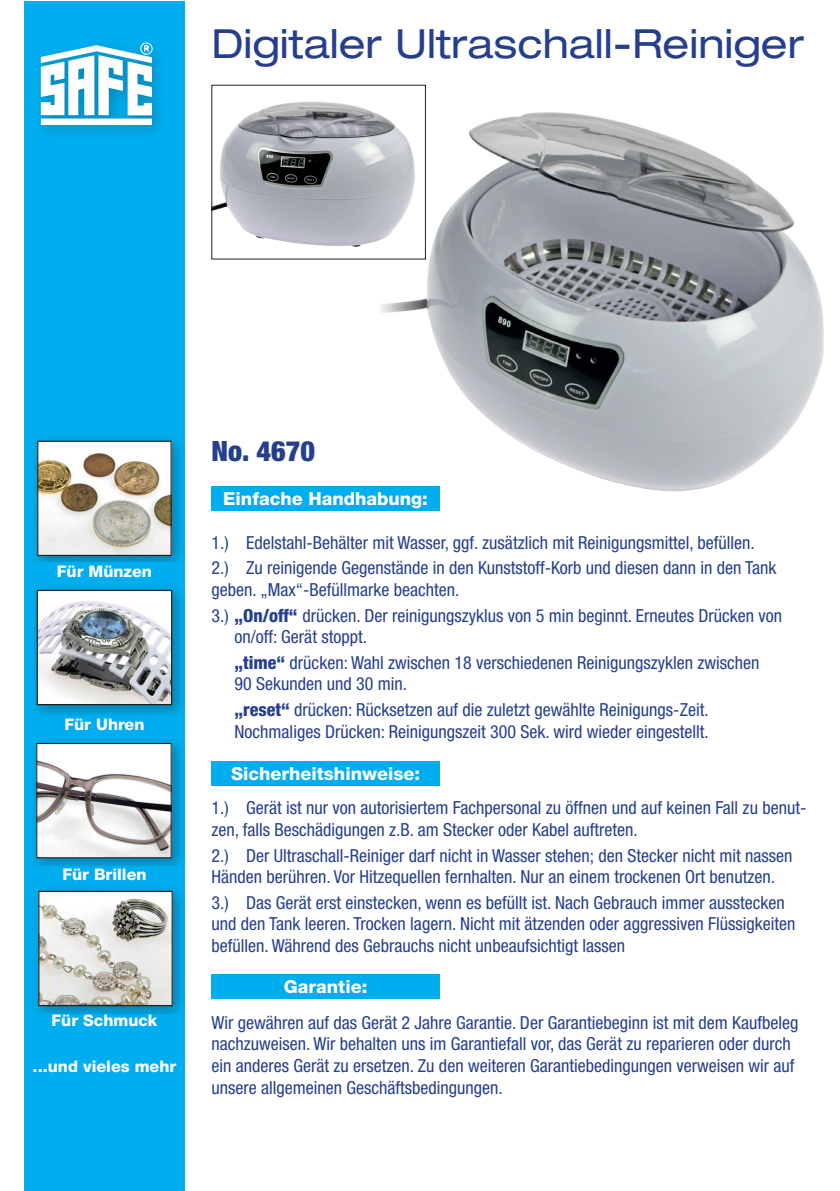
<style>
.page{position:relative;width:840px;height:1191px;background:#fff}
.page>*{position:absolute;margin:0;border:0;box-sizing:border-box;transform-origin:0 0}
.t1{font:expanded 40.2px "Helvetica Neue LT Std";color:#253f8e}
.t2{font:900 condensed 28px "Helvetica Neue LT Std";color:#253f8e}
.t3{font:condensed 18px/21.6px "Helvetica Neue LT Std";color:#253f8e}
.t4{font:800 18px "Helvetica Neue LT Std";color:#fff}
.t5{font:800 16px "Helvetica Neue LT Std";color:#fff}
.s1{font-weight:800}
</style>
<div class="page">
<div style="left:24px;top:2px;width:161px;height:1189px;background:#00aeef"></div>
<div style="left:33px;top:35px;width:135px;height:106px;background:#231f20;opacity:.3"></div>
<img style="left:37px;top:39px;width:118px;height:91px">
<div style="left:29px;top:582px;width:160px;height:139px;background:#231f20;opacity:.36"></div>
<img style="left:39px;top:592px;width:131px;height:111px">
<div style="left:37px;top:590px;width:135px;height:115px;border:1px solid #231f20"></div>
<div style="left:29px;top:433px;width:159px;height:139px;background:#231f20;opacity:.36"></div>
<img style="left:39px;top:443px;width:131px;height:111px">
<div style="left:37px;top:441px;width:135px;height:115px;border:1px solid #231f20"></div>
<div style="left:30px;top:883px;width:159px;height:139px;background:#231f20;opacity:.36"></div>
<img style="left:40px;top:893px;width:131px;height:111px">
<div style="left:38px;top:891px;width:135px;height:115px;border:1px solid #231f20"></div>
<div style="left:28px;top:735px;width:160px;height:139px;background:#231f20;opacity:.36"></div>
<img style="left:38px;top:745px;width:132px;height:111px">
<div style="left:36px;top:743px;width:136px;height:115px;border:1px solid #231f20"></div>
<div style="left:211px;top:486px;width:228px;height:24px;background:#00aeef"></div>
<div style="left:24px;top:563px;width:161px;height:16px;background:#00aeef"></div>
<div style="left:24px;top:716px;width:161px;height:16px;background:#00aeef"></div>
<div style="left:24px;top:866px;width:161px;height:16px;background:#00aeef"></div>
<div style="left:24px;top:1014px;width:161px;height:110px;background:#00aeef"></div>
<div style="left:211px;top:761px;width:228px;height:24px;background:#00aeef"></div>
<div style="left:211px;top:974px;width:228px;height:24px;background:#00aeef"></div>
<img style="left:357px;top:85px;width:467px;height:426px">
<img style="left:213px;top:87px;width:210px;height:170px">
<h1 class="t1" style="left:211px;top:19px;width:594px">Digitaler Ultraschall-Reiniger</h1>
<p class="t5" style="left:57px;top:561px;width:97px">Für Münzen</p>
<p class="t5" style="left:64px;top:714px;width:82px">Für Uhren</p>
<p class="t5" style="left:62px;top:865px;width:86px">Für Brillen</p>
<p class="t5" style="left:51px;top:1010px;width:107px">Für Schmuck</p>
<p class="t5" style="left:33px;top:1057px;width:145px">...und vieles mehr</p>
<h2 class="t2" style="left:211px;top:433px;width:105px">No. 4670</h2>
<p class="t4" style="left:223px;top:487px;width:206px">Einfache Handhabung:</p>
<p class="t3" style="left:211px;top:529px;width:566px;line-height:25.6px">1.) Edelstahl-Behälter mit Wasser, ggf. zusätzlich mit Reinigungsmittel, befüllen.<br>2.) Zu reinigende Gegenstände in den Kunststoff-Korb und diesen dann in den Tank</p>
<p class="t3" style="left:211px;top:577px;width:572px;line-height:25.6px">geben. „Max“-Befüllmarke beachten.<br>3.) <span class="s1">„On/off“</span> drücken. Der reinigungszyklus von 5 min beginnt. Erneutes Drücken von</p>
<p class="t3" style="left:234px;top:624px;width:526px;line-height:25.6px">on/off: Gerät stoppt.<br><span class="s1">„time“</span> drücken: Wahl zwischen 18 verschiedenen Reinigungszyklen zwischen</p>
<p class="t3" style="left:234px;top:671px;width:475px;line-height:25.6px">90 Sekunden und 30 min.<br><span class="s1">„reset“</span> drücken: Rücksetzen auf die zuletzt gewählte Reinigungs-Zeit.</p>
<p class="t3" style="left:234px;top:720px;width:475px">Nochmaliges Drücken: Reinigungszeit 300 Sek. wird wieder eingestellt.</p>
<p class="t4" style="left:231px;top:762px;width:190px">Sicherheitshinweise:</p>
<p class="t3" style="left:211px;top:797px;width:596px">1.) Gerät ist nur von autorisiertem Fachpersonal zu öffnen und auf keinen Fall zu benut&shy;zen, falls Beschädigungen z.B. am Stecker oder Kabel auftreten.</p>
<p class="t3" style="left:211px;top:844px;width:582px">2.) Der Ultraschall-Reiniger darf nicht in Wasser stehen; den Stecker nicht mit nassen<br>Händen berühren. Vor Hitzequellen fernhalten. Nur an einem trockenen Ort benutzen.</p>
<p class="t3" style="left:211px;top:891px;width:585px">3.) Das Gerät erst einstecken, wenn es befüllt ist. Nach Gebrauch immer ausstecken und den Tank leeren. Trocken lagern. Nicht mit ätzenden oder aggressiven Flüssigkeiten befüllen. Während des Gebrauchs nicht unbeaufsichtigt lassen</p>
<p class="t4" style="left:284px;top:975px;width:85px">Garantie:</p>
<p class="t3" style="left:211px;top:1011px;width:588px">Wir gewähren auf das Gerät 2 Jahre Garantie. Der Garantiebeginn ist mit dem Kaufbeleg nachzuweisen. Wir behalten uns im Garantiefall vor, das Gerät zu reparieren oder durch ein anderes Gerät zu ersetzen. Zu den weiteren Garantiebedingungen verweisen wir auf unsere allgemeinen Geschäftsbedingungen.</p>
</div>
